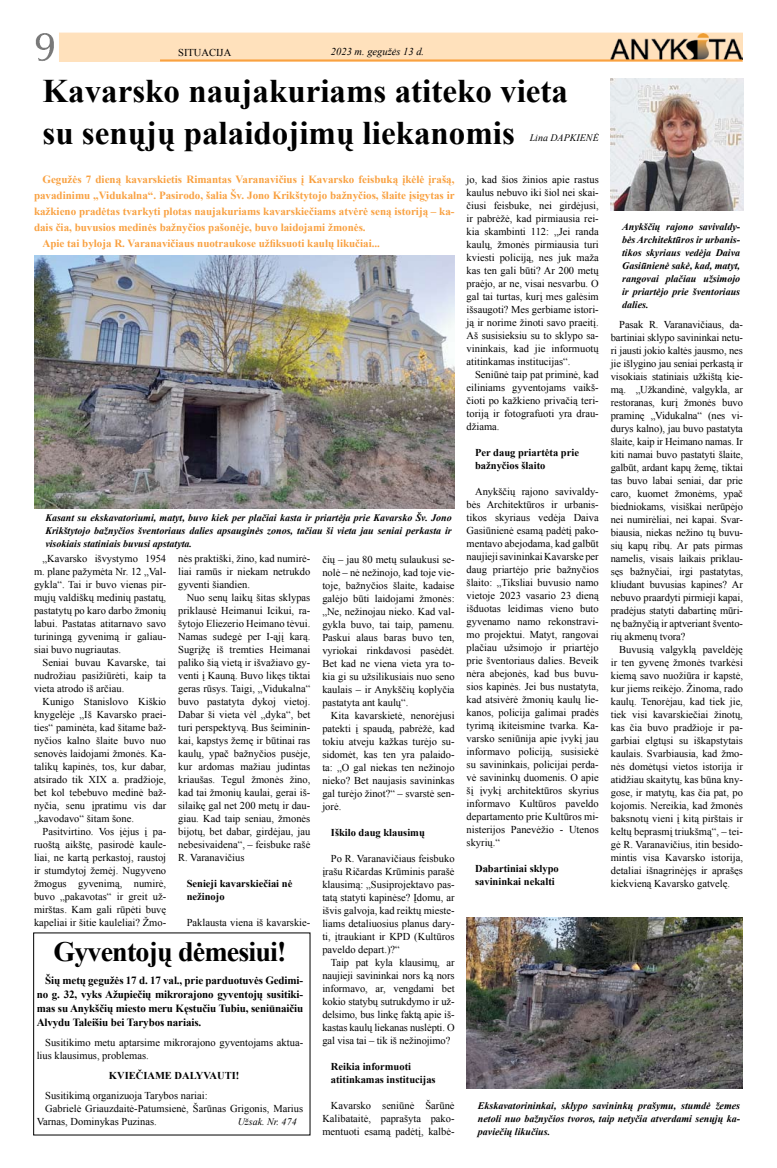
<style>
.page{position:relative;width:777px;height:1168px;background:#fff}
.page>*{position:absolute;margin:0;border:0;box-sizing:border-box;transform-origin:0 0}
.t1{font:700 33px/42px "Times New Roman";color:#000}
.t2{font:700 28px "Times New Roman";letter-spacing:-.03em;color:#000}
.t3{font:700 11px "Times New Roman";color:#f9a141}
.t4{font:700 11px/14px "Times New Roman";letter-spacing:-.01em;color:#000;text-align:justify}
.t5{font:10.5px/13px "Times New Roman";color:#000;text-align:justify}
.t6{font:700 10.5px/13px "Times New Roman";color:#000}
.t7{font:italic 10.5px "Times New Roman";color:#000}
.t8{font:italic 700 10px/13px "Times New Roman";color:#000;text-align:justify}
.t9{font:italic 10px "Times New Roman";color:#000}
</style>
<div class="page">
<div style="left:59px;top:33px;width:684px;height:29px;background:#ffe1bc;border:1px solid #ffe1bc"></div>
<img style="left:610px;top:33px;width:132px;height:26px">
<hr style="left:160px;top:59px;width:582px;height:2px;background:#f9a141">
<img style="left:35px;top:33px;width:19px;height:28px">
<img style="left:34px;top:255px;width:420px;height:253px">
<img style="left:466px;top:917px;width:277px;height:171px">
<img style="left:611px;top:78px;width:132px;height:132px">
<p class="t5" style="left:178px;top:46px;width:8px">situa</p>
<p class="t5" style="left:209px;top:46px;width:13px">cija</p>
<p class="t7" style="left:331px;top:44px;width:95px">2023 m. gegužės 13 d.</p>
<h1 class="t1" style="left:43px;top:69px;width:527px">Kavarsko naujakuriams atiteko vieta su senųjų palaidojimų liekanomis</h1>
<p class="t9" style="left:530px;top:131px;width:48px">Lina DAPKIEN</p>
<p class="t9" style="left:592px;top:131px;width:8px">Ė</p>
<p class="t3" style="left:43px;top:172px;width:413px">Gegužės 7 dieną kavarskietis Rimantas Varanavičius į Kavarsko feisbuką įkėlė įrašą,</p>
<p class="t3" style="left:34px;top:188px;width:422px">pavadinimu „Vidukalna“. Pasirodo, šalia Šv. Jono Krikštytojo bažnyčios, šlaite įsigytas ir</p>
<p class="t3" style="left:34px;top:204px;width:422px">kažkieno pradėtas tvarkyti plotas naujakuriams kavarskiečiams atvėrė seną istoriją – ka-</p>
<p class="t3" style="left:34px;top:220px;width:333px">dais čia, buvusios medinės bažnyčios pašonėje, buvo laidojami žmonės.</p>
<p class="t3" style="left:43px;top:236px;width:339px">Apie tai byloja R. Varanavičiaus nuotraukose užfiksuoti kaulų likučiai...</p>
<p class="t8" style="left:45px;top:511px;width:408px">Kasant su ekskavatoriumi, matyt, buvo kiek per plačiai kasta ir priartėja prie Kavarsko Šv. Jono Krikštytojo bažnyčios šventoriaus dalies apsauginės zonos, tačiau ši vieta jau seniai perkasta ir visokiais statiniais buvusi apstatyta.</p>
<p class="t5" style="left:34px;top:551px;width:134px;text-indent:9px">„Kavarsko išvystymo 1954 m. plane pažymėta Nr. 12 „Val&shy;gykla“. Tai ir buvo vienas pir&shy;mųjų valdiškų medinių pastatų, pastatytų po karo darbo žmonių labui. Pastatas atitarnavo savo turiningą gyvenimą ir galiau&shy;siai buvo nugriautas.</p>
<p class="t5" style="left:34px;top:655px;width:134px;text-indent:9px">Seniai buvau Kavarske, tai nudrožiau pasižiūrėti, kaip ta vieta atrodo iš arčiau.</p>
<p class="t5" style="left:34px;top:694px;width:134px;text-indent:9px">Kunigo Stanislovo Kiškio knygelėje „Iš Kavarsko praei&shy;ties“ paminėta, kad šitame baž&shy;nyčios kalno šlaite buvo nuo senovės laidojami žmonės. Ka&shy;talikų kapinės, tos, kur dabar, atsirado tik XIX a. pradžioje, bet kol tebebuvo medinė baž&shy;nyčia, senu įpratimu vis dar „kavodavo“ šitam šone.</p>
<p class="t5" style="left:34px;top:824px;width:134px;text-indent:9px">Pasitvirtino. Vos įėjus į pa&shy;ruoštą aikštę, pasirodė kaule&shy;liai, ne kartą perkastoj, raustoj ir stumdytoj žemėj. Nugyveno žmogus gyvenimą, numirė, buvo „pakavotas“ ir greit už&shy;mirštas. Kam gali rūpėti buvę kapeliai ir šitie kauleliai? Žmo-</p>
<p class="t5" style="left:178px;top:551px;width:134px">nės praktiški, žino, kad numirė&shy;liai ramūs ir niekam netrukdo gyventi šiandien.</p>
<p class="t5" style="left:178px;top:590px;width:134px;text-indent:9px">Nuo senų laikų šitas sklypas priklausė Heimanui Icikui, ra&shy;šytojo Eliezerio Heimano tėvui.<br>Namas sudegė per I-ąjį karą.<br>Sugrįžę iš tremties Heimanai paliko šią vietą ir išvažiavo gy&shy;venti į Kauną. Buvo likęs tiktai geras rūsys. Taigi, „Vidukalna“ buvo pastatyta dykoj vietoj.<br>Dabar ši vieta vėl „dyka“, bet turi perspektyvą. Bus šeiminin&shy;kai, kapstys žemę ir būtinai ras kaulų, ypač bažnyčios pusėje, kur ardomas mažiau judintas kriaušas. Tegul žmonės žino, kad tai žmonių kaulai, gerai iš&shy;silaikę gal net 200 metų ir dau&shy;giau. Kad taip seniau, žmonės bijotų, bet dabar, girdėjau, jau nebesivaidena“, – feisbuke rašė R. Varanavičius</p>
<p class="t6" style="left:187px;top:876px;width:107px">Senieji kavarskiečiai nė nežinojo</p>
<p class="t5" style="left:187px;top:915px;width:125px">Paklausta viena iš kavarskie-</p>
<h2 class="t2" style="left:53px;top:933px;width:234px">Gyventojų dėmesiui!</h2>
<p class="t4" style="left:37px;top:973px;width:268px;text-indent:9px">Šių metų gegužės 17 d. 17 val., prie parduotuvės Gedimi&shy;no g. 32, vyks Ažupiečių mikrorajono gyventojų susitiki&shy;mas su Anykščių miesto meru Kęstučiu Tubiu, seniūnaičiu Alvydu Taleišiu bei Tarybos nariais.</p>
<p class="t5" style="left:37px;top:1036px;width:268px;text-indent:9px">Susitikimo metu aptarsime mikrorajono gyventojams aktua&shy;lius klausimus, problemas.</p>
<p class="t6" style="left:109px;top:1069px;width:132px">KVIEČIAME DALYVAUTI!</p>
<p class="t5" style="left:45px;top:1089px;width:164px">Susitikimą organizuoja Tarybos nariai:</p>
<p class="t5" style="left:45px;top:1102px;width:259px">Gabrielė Griauzdaitė-Patumsienė, Šarūnas Grigonis, Marius</p>
<p class="t5" style="left:37px;top:1115px;width:122px">Varnas, Dominykas Puzinas.</p>
<p class="t9" style="left:238px;top:1115px;width:60px">Užsak. Nr. 474</p>
<p class="t5" style="left:322px;top:553px;width:134px">čių – jau 80 metų sulaukusi se&shy;nolė – nė nežinojo, kad toje vie&shy;toje, bažnyčios šlaite, kadaise galėjo būti laidojami žmonės: „Ne, nežinojau nieko. Kad val&shy;gykla buvo, tai taip, pamenu.<br>Paskui alaus baras buvo ten, vyriokai rinkdavosi pasėdėt.<br>Bet kad ne viena vieta yra to&shy;kia gi su užsilikusiais nuo seno kaulais – ir Anykščių koplyčia pastatyta ant kaulų“.</p>
<p class="t5" style="left:322px;top:709px;width:134px;text-indent:9px">Kita kavarskietė, nenorėjusi patekti į spaudą, pabrėžė, kad tokiu atveju kažkas turėjo su&shy;sidomėt, kas ten yra palaido&shy;ta: „O gal niekas ten nežinojo nieko? Bet naujasis savininkas gal turėjo žinot?“ – svarstė sen&shy;jorė.</p>
<p class="t6" style="left:331px;top:825px;width:95px">Iškilo daug klausimų</p>
<p class="t5" style="left:322px;top:852px;width:134px;text-indent:9px">Po R. Varanavičiaus feisbuko įrašu Ričardas Krūminis parašė klausimą: „Susiprojektavo pas&shy;tatą statyti kapinėse? Įdomu, ar išvis galvoja, kad reiktų mieste&shy;liams detaliuosius planus dary&shy;ti, įtraukiant ir KPD (Kultūros paveldo depart.)?“</p>
<p class="t5" style="left:322px;top:956px;width:134px;text-indent:9px">Taip pat kyla klausimų, ar naujieji savininkai nors ką nors informavo, ar, vengdami bet kokio statybų sutrukdymo ir už&shy;delsimo, bus linkę faktą apie iš&shy;kastas kaulų liekanas nuslėpti. O gal visa tai – tik iš nežinojimo?</p>
<p class="t6" style="left:331px;top:1059px;width:106px">Reikia informuoti atitinkamas institucijas</p>
<p class="t5" style="left:322px;top:1098px;width:134px;text-indent:9px">Kavarsko seniūnė Šarūnė Kalibataitė, paprašyta pako&shy;mentuoti esamą padėtį, kalbė-</p>
<p class="t5" style="left:466px;top:173px;width:134px">jo, kad šios žinios apie rastus kaulus nebuvo iki šiol nei skai&shy;čiusi feisbuke, nei girdėjusi, ir pabrėžė, kad pirmiausia rei&shy;kia skambinti 112: „Jei randa kaulų, žmonės pirmiausia turi kviesti policiją, nes juk maža kas ten gali būti? Ar 200 metų praėjo, ar ne, visai nesvarbu. O gal tai turtas, kurį mes galėsim išsaugoti? Mes gerbiame istori&shy;ją ir norime žinoti savo praeitį.<br>Aš susisieksiu su to sklypo sa&shy;vininkais, kad jie informuotų atitinkamas institucijas“.</p>
<p class="t5" style="left:466px;top:368px;width:134px;text-indent:9px">Seniūnė taip pat priminė, kad eiliniams gyventojams vaikš&shy;čioti po kažkieno privačią teri&shy;toriją ir fotografuoti yra drau&shy;džiama.</p>
<p class="t6" style="left:475px;top:446px;width:105px">Per daug priartėta prie bažnyčios šlaito</p>
<p class="t5" style="left:466px;top:485px;width:134px;text-indent:9px">Anykščių rajono savivaldy&shy;bės Architektūros ir urbanis&shy;tikos skyriaus vedėja Daiva Gasiūnienė esamą padėtį pako&shy;mentavo abejodama, kad galbūt naujieji savininkai Kavarske per daug priartėjo prie bažnyčios šlaito: „Tiksliai buvusio namo vietoje 2023 vasario 23 dieną išduotas leidimas vieno buto gyvenamo namo rekonstravi&shy;mo projektui. Matyt, rangovai plačiau užsimojo ir priartėjo prie šventoriaus dalies. Beveik nėra abejonės, kad bus buvu&shy;sios kapinės. Jei bus nustatyta, kad atsivėrė žmonių kaulų lie&shy;kanos, policija galimai pradės tyrimą ikiteismine tvarka. Ka&shy;varsko seniūnija apie įvykį jau informavo policiją, susisiekė su savininkais, policijai perda&shy;vė savininkų duomenis. O apie šį įvykį architektūros skyrius informavo Kultūros paveldo departamento prie Kultūros mi&shy;nisterijos Panevėžio - Utenos skyrių.“</p>
<p class="t6" style="left:475px;top:862px;width:85px">Dabartiniai sklypo savininkai nekalti</p>
<p class="t8" style="left:622px;top:220px;width:119px">Anykščių rajono savivaldy&shy;bės Architektūros ir urbanis&shy;tikos skyriaus vedėja Daiva Gasiūnienė sakė, kad, matyt, rangovai plačiau užsimojo ir priartėjo prie šventoriaus dalies.</p>
<p class="t5" style="left:611px;top:317px;width:134px;text-indent:9px">Pasak R. Varanavičiaus, da&shy;bartiniai sklypo savininkai netu&shy;ri jausti jokio kaltės jausmo, nes jie išlygino jau seniai perkastą ir visokiais statiniais užkištą kie&shy;mą. „Užkandinė, valgykla, ar restoranas, kurį žmonės buvo praminę „Vidukalna“ (nes vi&shy;durys kalno), jau buvo pastatyta šlaite, kaip ir Heimano namas. Ir kiti namai buvo pastatyti šlaite, galbūt, ardant kapų žemę, tiktai tas buvo labai seniai, dar prie caro, kuomet žmonėms, ypač biedniokams, visiškai nerūpėjo nei numirėliai, nei kapai. Svar&shy;biausia, niekas nežino tų buvu&shy;sių kapų ribų. Ar pats pirmas namelis, visais laikais priklau&shy;sęs bažnyčiai, irgi pastatytas, kliudant buvusias kapines? Ar nebuvo praardyti pirmieji kapai, pradėjus statyti dabartinę mūri&shy;nę bažnyčią ir aptveriant švento&shy;rių akmenų tvora?</p>
<p class="t5" style="left:611px;top:642px;width:134px;text-indent:9px">Buvusią valgyklą paveldėję ir ten gyvenę žmonės tvarkėsi kiemą savo nuožiūra ir kapstė, kur jiems reikėjo. Žinoma, rado kaulų. Tenorėjau, kad tiek jie, tiek visi kavarskiečiai žinotų, kas čia buvo pradžioje ir pa&shy;garbiai elgtųsi su iškapstytais kaulais. Svarbiausia, kad žmo&shy;nės domėtųsi vietos istorija ir atidžiau skaitytų, kas būna kny&shy;gose, ir matytų, kas čia pat, po kojomis. Nereikia, kad žmonės baksnotų vieni į kitą pirštais ir keltų beprasmį triukšmą“, – tei&shy;gė R. Varanavičius, itin besido&shy;mintis visa Kavarsko istorija, detaliai išnagrinėjęs ir aprašęs kiekvieną Kavarsko gatvelę.</p>
<p class="t8" style="left:478px;top:1099px;width:264px">Ekskavatorininkai, sklypo savininkų prašymu, stumdė žemes netoli nuo bažnyčios tvoros, taip netyčia atverdami senųjų ka&shy;paviečių likučius.</p>
</div>
